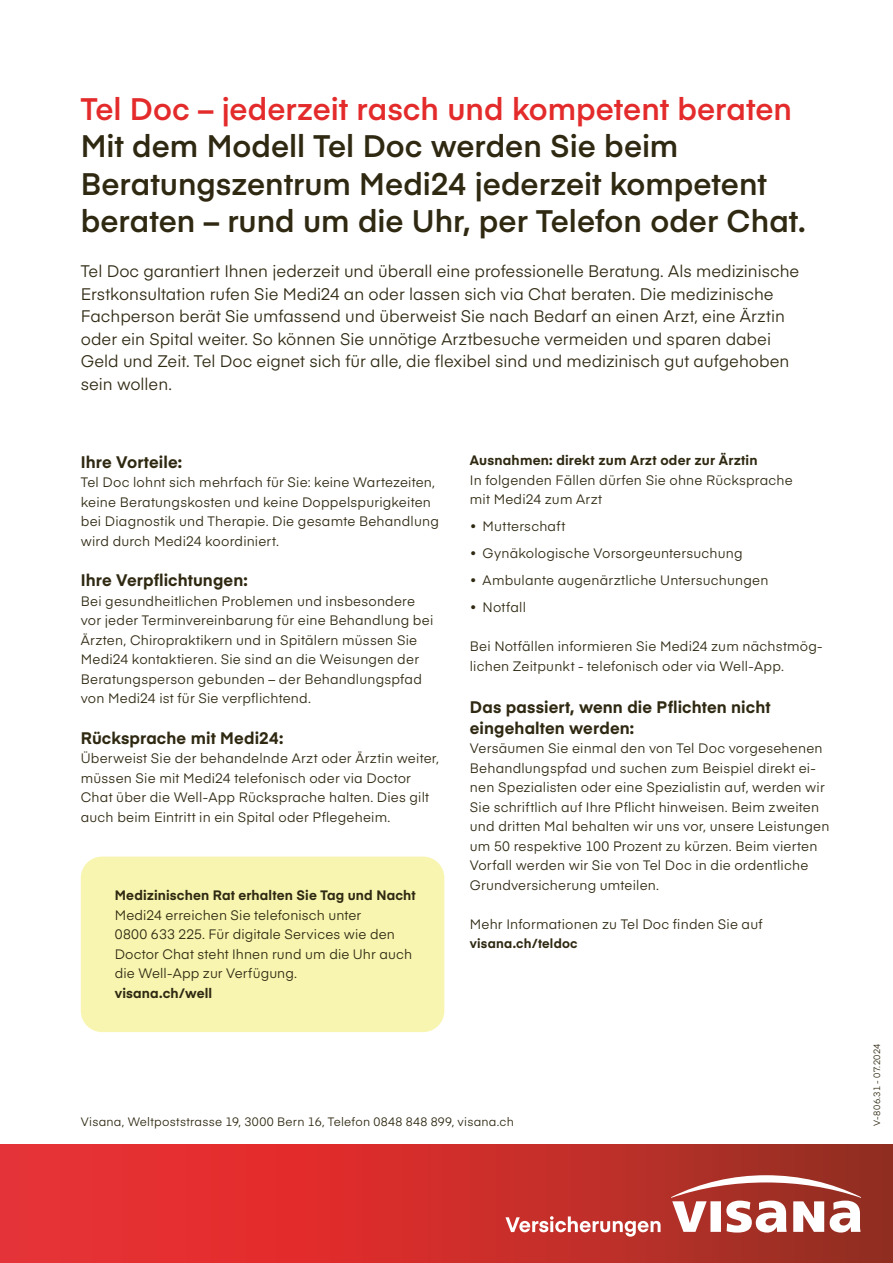
<style>
.page{position:relative;width:893px;height:1263px;background:#fff}
.page>*{position:absolute;margin:0;border:0;box-sizing:border-box;transform-origin:0 0}
.t1{font:600 30.75px/37.5px "Eina 03";color:#2f2912}
.t2{font:600 30.75px "Eina 03";color:#e42b2b}
.t3{font:16.5px/22.5px "Eina 03";color:#2f2912}
.t4{font:700 16.5px/21px "Eina 03";letter-spacing:.005em;color:#2f2912}
.t5{font:13.5px/19.5px "Eina 03";letter-spacing:.015em;color:#2f2912}
.t6{font:700 13.5px "Eina 03";letter-spacing:.01em;color:#2f2912}
.t7{font:700 12.9px "Eina 03";letter-spacing:.015em;color:#2f2912}
.t8{font:12px "Eina 03";letter-spacing:.02em;color:#2f2912}
.t9{font:9px "Eina 03";letter-spacing:.03em;color:#2f2912}
</style>
<div class="page">
<svg style="left:0;top:1144px;width:893px;height:119px;background:#ce2e2c"></svg>
<div style="left:81px;top:856px;width:363px;height:176px;background:#f8f5b0;border-radius:21px"></div>
<svg style="left:505px;top:1216px;width:155px;height:20px"></svg>
<svg style="left:671px;top:1175px;width:190px;height:57px"></svg>
<h1 class="t2" style="left:81px;top:86px;width:713px">Tel Doc – jederzeit rasch und kompetent beraten</h1>
<h1 class="t1" style="left:81px;top:126px;width:726px">Mit dem Modell Tel Doc werden Sie beim<br>Beratungszentrum Medi24 jederzeit kompetent beraten – rund um die Uhr, per Telefon oder Chat.</h1>
<p class="t3" style="left:81px;top:259px;width:720px">Tel Doc garantiert Ihnen jederzeit und überall eine professionelle Beratung. Als medizinische Erstkonsultation rufen Sie Medi24 an oder lassen sich via Chat beraten. Die medizinische Fachperson berät Sie umfassend und überweist Sie nach Bedarf an einen Arzt, eine Ärztin oder ein Spital weiter. So können Sie unnötige Arztbesuche vermeiden und sparen dabei Geld und Zeit. Tel Doc eignet sich für alle, die flexibel sind und medizinisch gut aufgehoben sein wollen.</p>
<p class="t4" style="left:81px;top:450px;width:103px">Ihre Vorteile:</p>
<p class="t5" style="left:81px;top:472px;width:360px">Tel Doc lohnt sich mehrfach für Sie: keine Wartezeiten, keine Beratungskosten und keine Doppelspurigkeiten bei Diagnostik und Therapie. Die gesamte Behandlung wird durch Medi24 koordiniert.</p>
<p class="t4" style="left:81px;top:569px;width:168px">Ihre Verpflichtungen:</p>
<p class="t5" style="left:81px;top:590px;width:354px">Bei gesundheitlichen Problemen und insbesondere vor jeder Terminvereinbarung für eine Behandlung bei Ärzten, Chiropraktikern und in Spitälern müssen Sie Medi24 kontaktieren. Sie sind an die Weisungen der Beratungsperson gebunden – der Behandlungspfad von Medi24 ist für Sie verpflichtend.</p>
<p class="t4" style="left:81px;top:726px;width:204px">Rücksprache mit Medi24:</p>
<p class="t5" style="left:81px;top:748px;width:360px">Überweist Sie der behandelnde Arzt oder Ärztin weiter, müssen Sie mit Medi24 telefonisch oder via Doctor Chat über die Well-App Rücksprache halten. Dies gilt auch beim Eintritt in ein Spital oder Pflegeheim.</p>
<p class="t6" style="left:115px;top:885px;width:302px">Medizinischen Rat erhalten Sie Tag und Nacht</p>
<p class="t5" style="left:115px;top:904px;width:299px">Medi24 erreichen Sie telefonisch unter<br>0800 633 225. Für digitale Services wie den Doctor Chat steht Ihnen rund um die Uhr auch die Well-App zur Verfügung.</p>
<p class="t6" style="left:115px;top:983px;width:99px">visana.ch/well</p>
<p class="t6" style="left:470px;top:451px;width:289px">Ausnahmen: direkt zum Arzt oder zur Ärztin</p>
<p class="t5" style="left:470px;top:469px;width:324px">In folgenden Fällen dürfen Sie ohne Rücksprache mit Medi24 zum Arzt</p>
<p class="t5" style="left:470px;top:516px;width:97px">• Mutterschaft</p>
<p class="t5" style="left:470px;top:543px;width:274px">• Gynäkologische Vorsorgeuntersuchung</p>
<p class="t5" style="left:470px;top:570px;width:300px">• Ambulante augenärztliche Untersuchungen</p>
<p class="t5" style="left:470px;top:597px;width:58px">• Notfall</p>
<p class="t5" style="left:470px;top:636px;width:354px">Bei Notfällen informieren Sie Medi24 zum nächstmög&shy;lichen Zeitpunkt - telefonisch oder via Well-App.</p>
<p class="t4" style="left:470px;top:695px;width:302px">Das passiert, wenn die Pflichten nicht eingehalten werden:</p>
<p class="t5" style="left:470px;top:738px;width:361px">Versäumen Sie einmal den von Tel Doc vorgesehenen Behandlungspfad und suchen zum Beispiel direkt ei&shy;nen Spezialisten oder eine Spezialistin auf, werden wir Sie schriftlich auf Ihre Pflicht hinweisen. Beim zweiten und dritten Mal behalten wir uns vor, unsere Leistungen um 50 respektive 100 Prozent zu kürzen. Beim vierten Vorfall werden wir Sie von Tel Doc in die ordentliche Grund versicherung umteilen.</p>
<p class="t5" style="left:470px;top:913px;width:294px">Mehr Informationen zu Tel Doc finden Sie auf</p>
<p class="t7" style="left:470px;top:934px;width:109px">visana.ch/teldoc</p>
<p class="t8" style="left:81px;top:1112px;width:435px">Visana, Weltpoststrasse 19, 3000 Bern 16, Telefon 0848 848 899, visana.ch</p>
<p class="t9" style="left:870px;top:1126px;width:84px;rotate:-90deg">V-806.31 - 07.2024</p>
</div>
